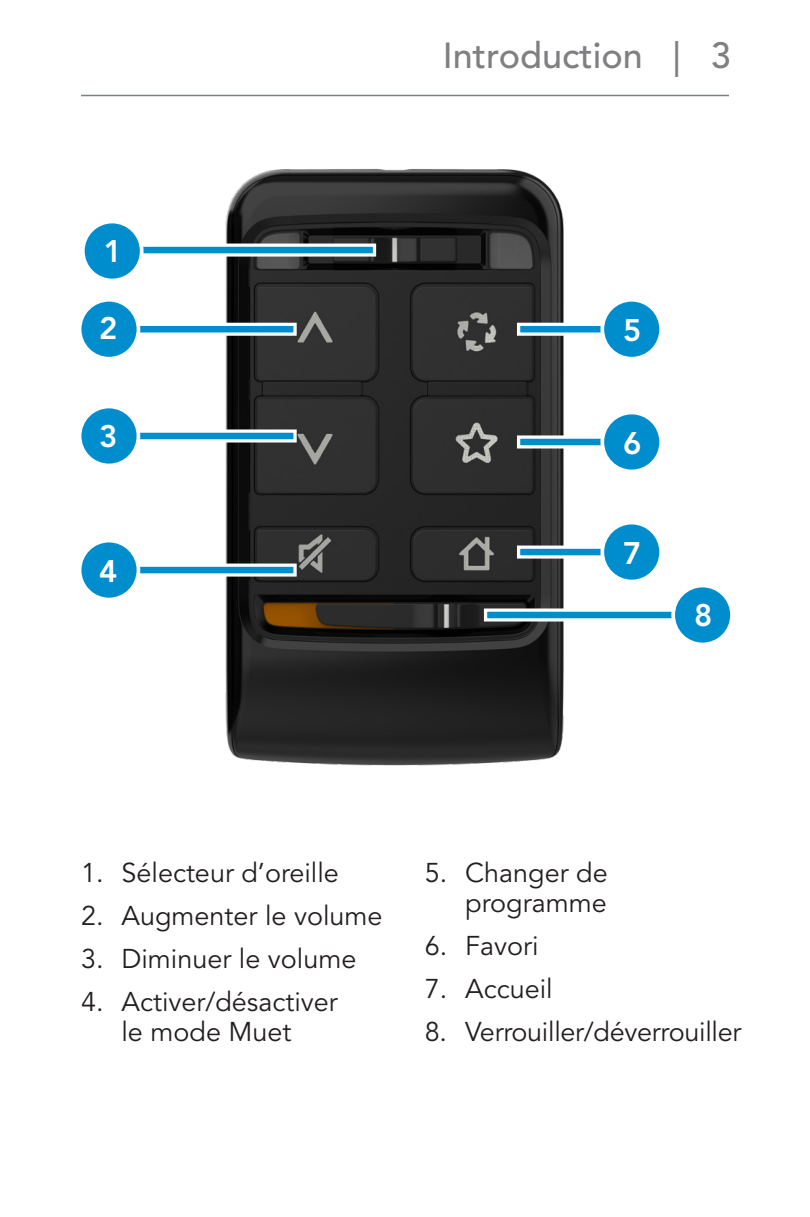
<style>
.page{position:relative;width:810px;height:1217px;background:#fff}
.page>*{position:absolute;margin:0;border:0;box-sizing:border-box;transform-origin:0 0}
.t1{font:36px "Avenir LT SLI Std Medium";color:#808083}
._2__Blue_Subs{font:800 30.9px "Avenir LT Std";color:#fff}
.t2{font:27px/30px "Avenir LT Std";color:#231f20;text-align:center}
</style>
<div class="page">
<hr style="left:81px;top:95px;width:648px;height:1px;background:#7b8080">
<img style="left:225px;top:169px;width:339px;height:597px">
<svg style="left:144px;top:242px;width:234px;height:16px"></svg>
<svg style="left:482px;top:606px;width:189px;height:17px"></svg>
<div style="left:673px;top:585px;width:59px;height:59px;background:#008dce;border-radius:50%"></div>
<div style="left:671px;top:583px;width:63px;height:63px;border:4px solid #fff;border-radius:50%"></div>
<svg style="left:140px;top:321px;width:158px;height:16px"></svg>
<div style="left:80px;top:300px;width:58px;height:58px;background:#008dce;border-radius:50%"></div>
<div style="left:78px;top:298px;width:62px;height:62px;border:4px solid #fff;border-radius:50%"></div>
<svg style="left:140px;top:428px;width:158px;height:16px"></svg>
<div style="left:80px;top:406px;width:58px;height:59px;background:#008dce;border-radius:50%"></div>
<div style="left:78px;top:404px;width:62px;height:63px;border:4px solid #fff;border-radius:50%"></div>
<svg style="left:140px;top:561px;width:158px;height:17px"></svg>
<div style="left:80px;top:540px;width:58px;height:59px;background:#008dce;border-radius:50%"></div>
<div style="left:78px;top:538px;width:62px;height:63px;border:4px solid #fff;border-radius:50%"></div>
<svg style="left:515px;top:543px;width:85px;height:17px"></svg>
<div style="left:602px;top:522px;width:59px;height:59px;background:#008dce;border-radius:50%"></div>
<div style="left:600px;top:520px;width:63px;height:63px;border:4px solid #fff;border-radius:50%"></div>
<svg style="left:515px;top:321px;width:85px;height:16px"></svg>
<div style="left:602px;top:300px;width:59px;height:58px;background:#008dce;border-radius:50%"></div>
<div style="left:600px;top:298px;width:63px;height:62px;border:4px solid #fff;border-radius:50%"></div>
<svg style="left:515px;top:434px;width:85px;height:16px"></svg>
<div style="left:602px;top:412px;width:59px;height:59px;background:#008dce;border-radius:50%"></div>
<div style="left:600px;top:410px;width:63px;height:63px;border:4px solid #fff;border-radius:50%"></div>
<div style="left:83px;top:221px;width:59px;height:59px;background:#008dce;border-radius:50%"></div>
<div style="left:81px;top:220px;width:63px;height:62px;border:4px solid #fff;border-radius:50%"></div>
<p class="_2__Blue_Subs" style="left:104px;top:233px;width:20px">1</p>
<p class="_2__Blue_Subs" style="left:99px;top:310px;width:20px">2</p>
<p class="_2__Blue_Subs" style="left:99px;top:418px;width:20px">3</p>
<p class="_2__Blue_Subs" style="left:99px;top:552px;width:20px">4</p>
<h1 class="t1" style="left:443px;top:35px;width:290px">Introduction | 3</h1>
<p class="_2__Blue_Subs" style="left:623px;top:312px;width:20px">5</p>
<p class="_2__Blue_Subs" style="left:623px;top:424px;width:20px">6</p>
<p class="_2__Blue_Subs" style="left:623px;top:534px;width:20px">7</p>
<p class="_2__Blue_Subs" style="left:694px;top:596px;width:20px">8</p>
<p class="t2" style="left:81px;top:858px;width:259px">1. Sélecteur d’oreille</p>
<p class="t2" style="left:81px;top:901px;width:303px">2. Augmenter le volume</p>
<p class="t2" style="left:81px;top:944px;width:277px">3. Diminuer le volume</p>
<p class="t2" style="left:81px;top:986px;width:258px">4. Activer/désactiver le mode Muet</p>
<p class="t2" style="left:425px;top:858px;width:185px;text-align:right">5. Changer de programme</p>
<p class="t2" style="left:425px;top:931px;width:115px">6. Favori</p>
<p class="t2" style="left:425px;top:974px;width:130px">7. Accueil</p>
<p class="t2" style="left:425px;top:1016px;width:318px">8. Verrouiller/déverrouiller</p>
</div>
